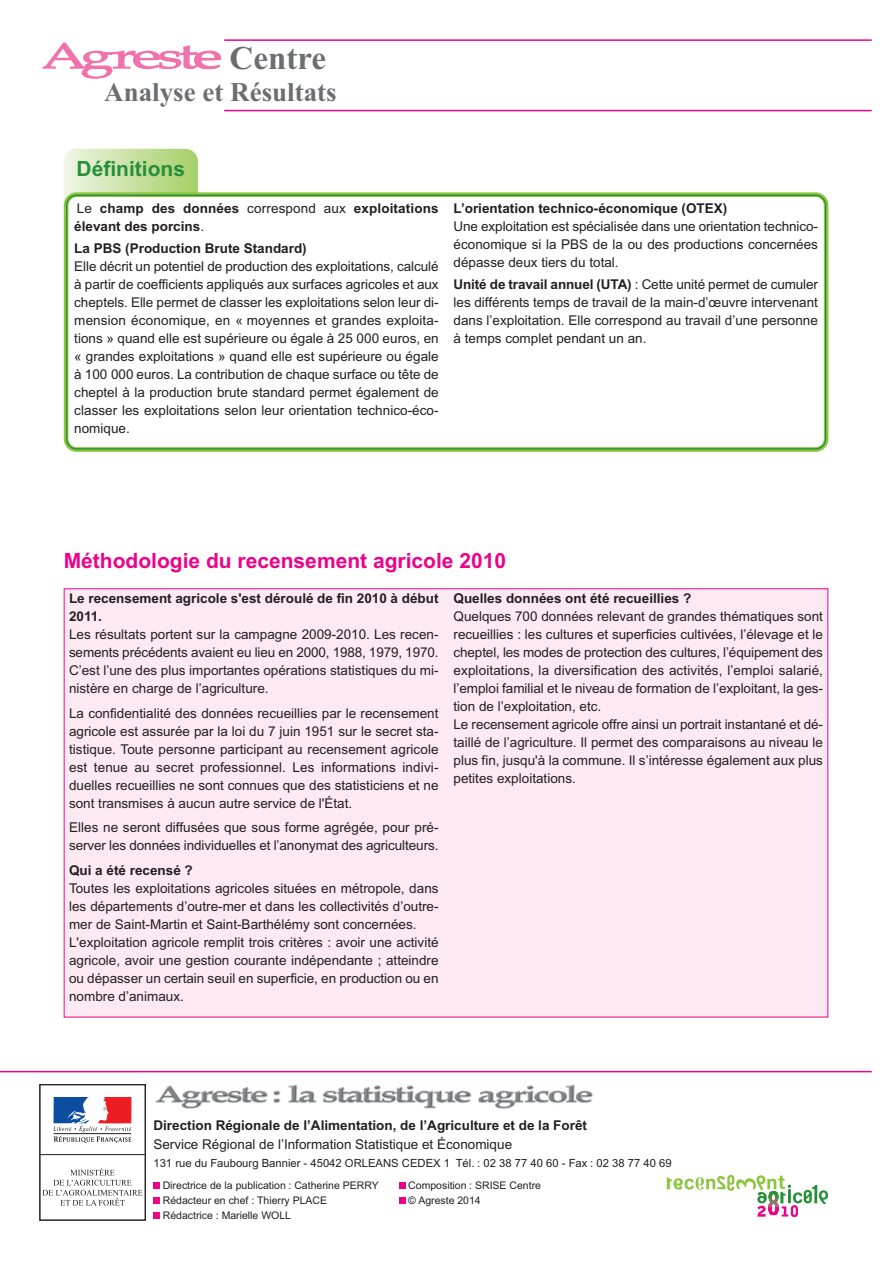
<style>
.page{position:relative;width:893px;height:1263px;background:#fff}
.page>*{position:absolute;margin:0;border:0;box-sizing:border-box;transform-origin:0 0}
.t1{font:700 33px "Times New Roman";color:#6c6d70}
.t2{font:700 27px "Times New Roman";color:#6c6d70}
.t3{font:700 21px "Arial";color:#ed028c}
.t4{font:700 21px "Arial";color:#269039}
.t5{font:13.5px/18px "Arial";color:#231f20;text-align:justify}
.t6{font:700 13.5px/18px "Arial";color:#231f20}
.t7{font:11.25px "Arial";color:#231f20}
.t8{font:10.5px "Arial";color:#231f20}
.s1{font-weight:400}
.s2{font-weight:700}
</style>
<div class="page">
<svg style="left:43px;top:43px;width:178px;height:36px"></svg>
<hr style="left:224px;top:39px;width:648px;height:2px;background:#ed028c">
<hr style="left:224px;top:110px;width:648px;height:1px;background:#ed028c">
<svg style="left:53px;top:1097px;width:79px;height:46px"></svg>
<hr style="left:40px;top:1154px;width:105px;height:1px;background:#231f20">
<svg style="left:42px;top:1168px;width:101px;height:37px"></svg>
<div style="left:40px;top:1084px;width:106px;height:136px;border:1px solid #231f20"></div>
<svg style="left:667px;top:1175px;width:161px;height:42px"></svg>
<hr style="left:0;top:1071px;width:872px;height:1px;background:#ed028c">
<img style="left:156px;top:1084px;width:437px;height:25px">
<div style="left:153px;top:1212px;width:7px;height:7px;background:#ed028c"></div>
<div style="left:153px;top:1197px;width:7px;height:7px;background:#ed028c"></div>
<div style="left:153px;top:1182px;width:7px;height:7px;background:#ed028c"></div>
<div style="left:399px;top:1182px;width:6px;height:7px;background:#ed028c"></div>
<div style="left:399px;top:1197px;width:6px;height:7px;background:#ed028c"></div>
<div style="left:64px;top:149px;width:134px;height:65px;background:linear-gradient(to right,#eff5e6,#a5cf67);border-radius:13px"></div>
<svg style="left:63px;top:191px;width:766px;height:261px;background:#82c05e"></svg>
<svg style="left:67px;top:196px;width:758px;height:252px"></svg>
<div style="left:65px;top:589px;width:762px;height:428px;background:#fce9f1"></div>
<h1 class="t1" style="left:230px;top:38px;width:98px">Centre</h1>
<h2 class="t2" style="left:104px;top:76px;width:234px">Analyse et Résultats</h2>
<h3 class="t4" style="left:77px;top:157px;width:110px">Définitions</h3>
<p class="t6" style="left:74px;top:199px;width:366px"><span class="s1">Le</span> champ des données <span class="s1">correspond aux</span> exploitations élevant des porcins<span class="s1">.</span></p>
<p class="t6" style="left:74px;top:239px;width:234px">La PBS (Production Brute Standard)</p>
<p class="t5" style="left:74px;top:257px;width:366px">Elle décrit un potentiel de production des exploitations, calculé à partir de coefficients appliqués aux surfaces agricoles et aux cheptels. Elle permet de classer les exploitations selon leur di&shy;mension économique, en « moyennes et grandes exploita&shy;tions » quand elle est supérieure ou égale à 25 000 euros, en « grandes exploitations » quand elle est supérieure ou égale à 100 000 euros. La contribution de chaque surface ou tête de cheptel à la production brute standard permet également de classer les exploitations selon leur orientation technico-éco&shy;nomique.</p>
<p class="t6" style="left:454px;top:199px;width:275px">L’orientation technico-économique (OTEX)</p>
<p class="t5" style="left:454px;top:217px;width:366px">Une exploitation est spécialisée dans une orientation technico&shy;économique si la PBS de la ou des productions concernées dépasse deux tiers du total.</p>
<p class="t5" style="left:454px;top:275px;width:366px"><span class="s2">Unité de travail annuel (UTA)</span> : Cette unité permet de cumuler les différents temps de travail de la main-d’œuvre intervenant dans l’exploitation. Elle correspond au travail d’une personne à temps complet pendant un an.</p>
<h3 class="t3" style="left:64px;top:548px;width:444px">Méthodologie du recensement agricole 2010</h3>
<p class="t6" style="left:69px;top:590px;width:371px">Le recensement agricole s'est déroulé de fin 2010 à début<br>2011.</p>
<p class="t5" style="left:69px;top:626px;width:371px">Les résultats portent sur la campagne 2009-2010. Les recen&shy;sements précédents avaient eu lieu en 2000, 1988, 1979, 1970.<br>C’est l’une des plus importantes opérations statistiques du mi&shy;nistère en charge de l’agriculture.</p>
<p class="t5" style="left:69px;top:704px;width:371px">La confidentialité des données recueillies par le recensement agricole est assurée par la loi du 7 juin 1951 sur le secret sta&shy;tistique. Toute personne participant au recensement agricole est tenue au secret professionnel. Les informations indivi&shy;duelles recueillies ne sont connues que des statisticiens et ne sont transmises à aucun autre service de l'État.</p>
<p class="t5" style="left:69px;top:818px;width:371px">Elles ne seront diffusées que sous forme agrégée, pour pré&shy;server les données individuelles et l’anonymat des agriculteurs.</p>
<p class="t6" style="left:69px;top:861px;width:125px">Qui a été recensé ?</p>
<p class="t5" style="left:69px;top:879px;width:371px;text-align:left">Toutes les exploitations agricoles situées en métropole, dans les départements d’outre-mer et dans les collectivités d’outre&shy;mer de Saint-Martin et Saint-Barthélémy sont concernées.<br>L'exploitation agricole remplit trois critères : avoir une activité agricole, avoir une gestion courante indépendante ; atteindre ou dépasser un certain seuil en superficie, en production ou en nombre d’animaux.</p>
<p class="t6" style="left:453px;top:590px;width:239px">Quelles données ont été recueillies ?</p>
<p class="t5" style="left:453px;top:608px;width:371px;text-align:left">Quelques 700 données relevant de grandes thématiques sont recueillies : les cultures et superficies cultivées, l’élevage et le cheptel, les modes de protection des cultures, l’équipement des exploitations, la diversification des activités, l’emploi salarié, l’emploi familial et le niveau de formation de l’exploitant, la ges&shy;tion de l’exploitation, etc.<br>Le recensement agricole offre ainsi un portrait instantané et dé&shy;taillé de l’agriculture. Il permet des comparaisons au niveau le plus fin, jusqu'à la commune. Il s’intéresse également aux plus petites exploitations.</p>
<p class="t6" style="left:153px;top:1116px;width:435px">Direction Régionale de l’Alimentation, de l’Agriculture et de la Forêt</p>
<p class="t5" style="left:153px;top:1135px;width:360px">Service Régional de l’Information Statistique et Économique</p>
<p class="t7" style="left:153px;top:1157px;width:520px">131 rue du Faubourg Bannier - 45042 ORLEANS CEDEX 1 Tél. : 02 38 77 40 60 - Fax : 02 38 77 40 69</p>
<p class="t8" style="left:163px;top:1179px;width:218px">Directrice de la publication : Catherine PERRY</p>
<p class="t8" style="left:408px;top:1179px;width:134px">Composition : SRISE Centre</p>
<p class="t8" style="left:163px;top:1194px;width:166px">Rédacteur en chef : Thierry PLACE</p>
<p class="t8" style="left:408px;top:1194px;width:74px">© Agreste 2014</p>
<p class="t8" style="left:163px;top:1209px;width:130px">Rédactrice : Marielle WOLL</p>
</div>
